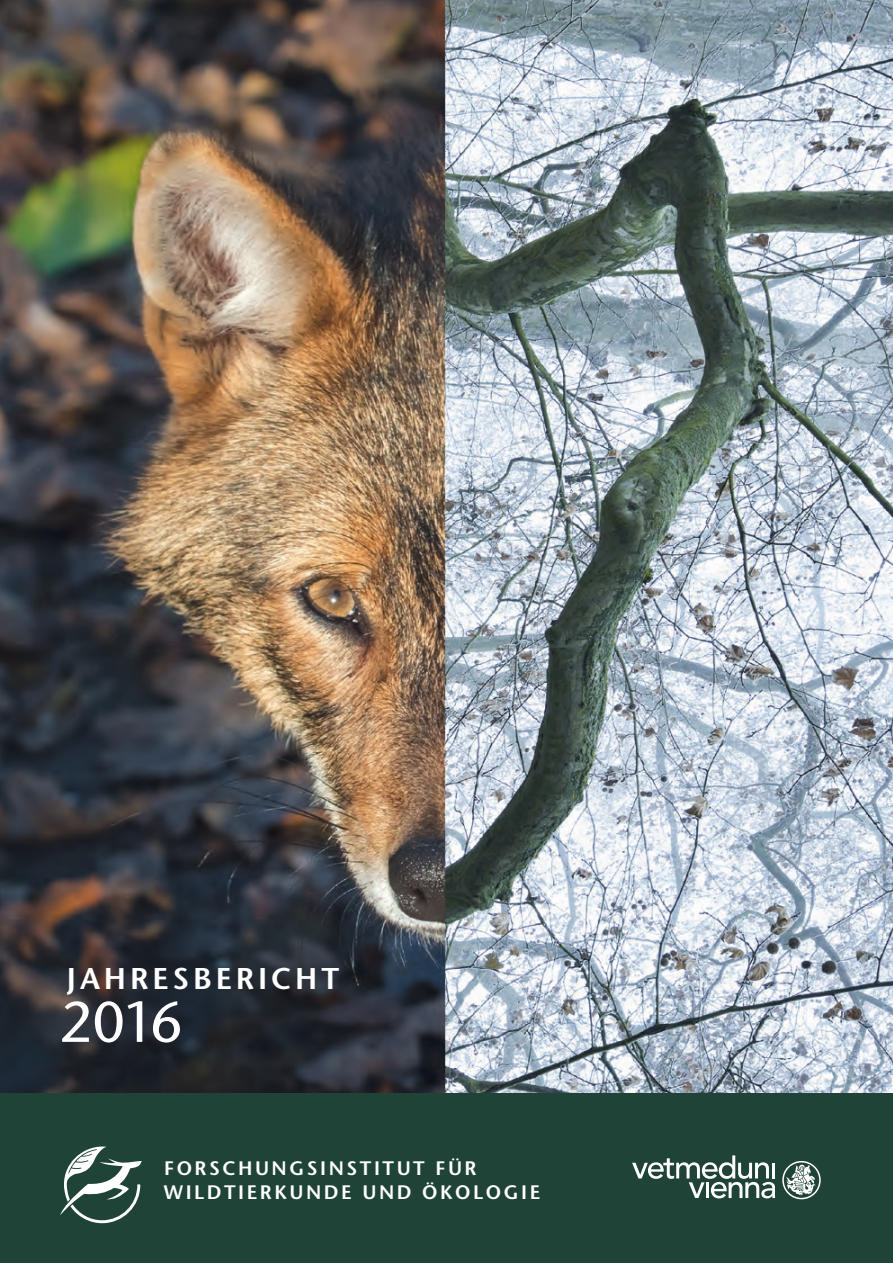
<style>
.page{position:relative;width:893px;height:1263px;background:#fff}
.page>*{position:absolute;margin:0;border:0;box-sizing:border-box;transform-origin:0 0}
.t1{font:500 57px "Stone Sans Std";color:#fff}
.t2{font:600 30px "Stone Sans Std";letter-spacing:.13em;color:#fff}
.t3{font:600 19.5px/24.8px "Stone Sans Std";letter-spacing:.13em;color:#fff}
</style>
<div class="page">
<div style="left:0;top:1093px;width:893px;height:170px;background:#1f4437"></div>
<svg style="left:632px;top:1155px;width:143px;height:43px"></svg>
<svg style="left:782px;top:1161px;width:39px;height:38px"></svg>
<img style="left:0;top:0;width:893px;height:1093px">
<svg style="left:60px;top:1146px;width:82px;height:77px"></svg>
<h2 class="t2" style="left:67px;top:961px;width:274px">JAHRESBERICHT</h2>
<h1 class="t1" style="left:60px;top:988px;width:124px">2016</h1>
<p class="t3" style="left:164px;top:1155px;width:378px">FORSCHUNGSINSTITUT FÜR<br>WILDTIERKUNDE UND ÖKOLOGIE</p>
</div>
